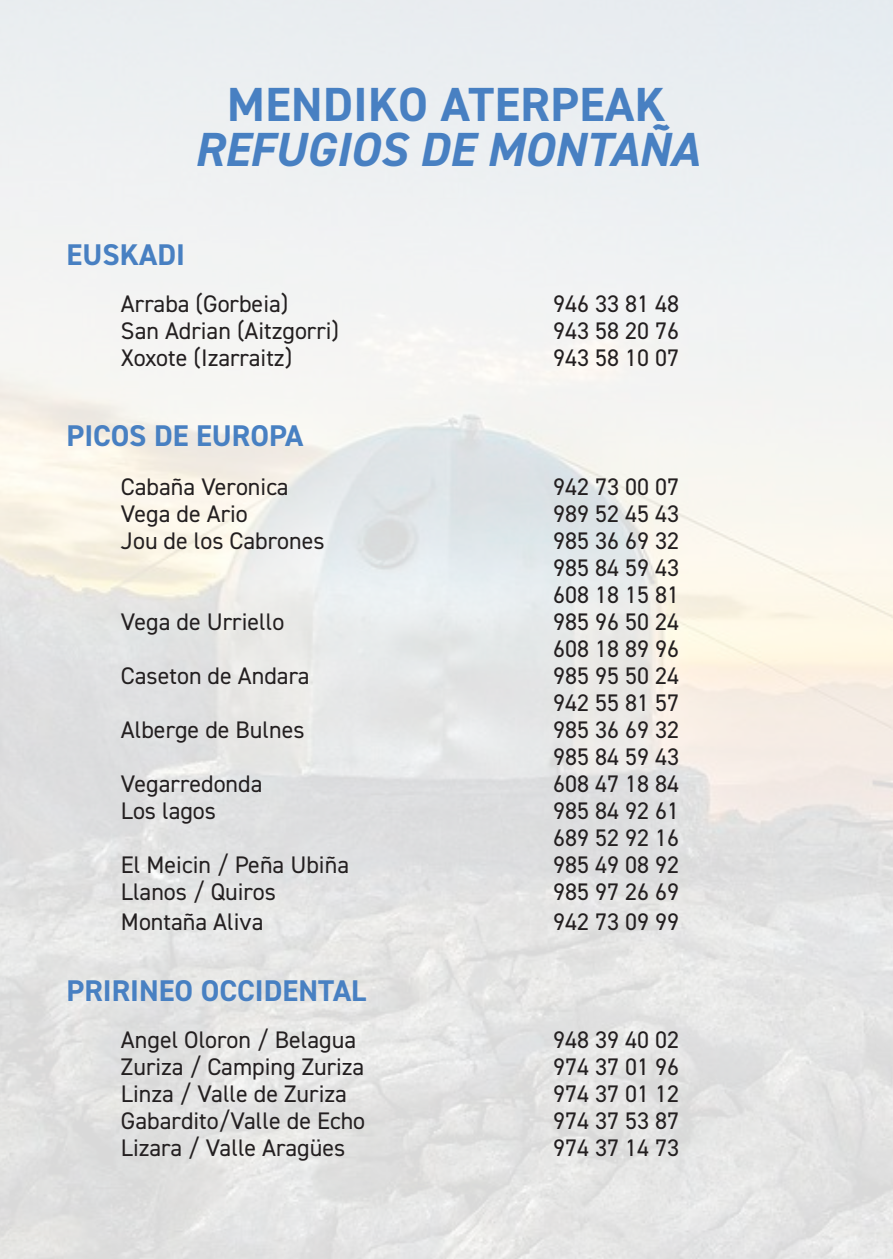
<style>
.page{position:relative;width:893px;height:1259px;background:#fff}
.page>*{position:absolute;margin:0;border:0;box-sizing:border-box;transform-origin:0 0}
.t1{font:italic 700 48px "DIN2014";color:#4880c2}
.t2{font:700 48px "DIN2014";letter-spacing:.01em;color:#4880c2}
.t3{font:700 30px "DIN2014";color:#4880c2}
.t4{font:24px/27px "DIN2014";color:#231f20}
</style>
<div class="page">
<h1 class="t2" style="left:227px;top:73px;width:440px">MENDIKO ATERPEAK</h1>
<h1 class="t1" style="left:194px;top:118px;width:506px">REFUGIOS DE MONTAÑA</h1>
<p class="t3" style="left:67px;top:234px;width:120px">EUSKADI</p>
<p class="t4" style="left:121px;top:290px;width:169px">Arraba (Gorbeia)</p>
<p class="t4" style="left:553px;top:290px;width:127px">946 33 81 48</p>
<p class="t4" style="left:121px;top:317px;width:220px">San Adrian (Aitzgorri)</p>
<p class="t4" style="left:553px;top:317px;width:127px">943 58 20 76</p>
<p class="t4" style="left:121px;top:344px;width:173px">Xoxote (Izarraitz)</p>
<p class="t4" style="left:553px;top:344px;width:127px">943 58 10 07</p>
<p class="t3" style="left:67px;top:415px;width:238px">PICOS DE EUROPA</p>
<p class="t4" style="left:121px;top:473px;width:169px">Cabaña Veronica</p>
<p class="t4" style="left:553px;top:473px;width:127px">942 73 00 07</p>
<p class="t4" style="left:121px;top:500px;width:128px">Vega de Ario</p>
<p class="t4" style="left:553px;top:500px;width:127px">989 52 45 43</p>
<p class="t4" style="left:121px;top:527px;width:205px">Jou de los Cabrones</p>
<p class="t4" style="left:553px;top:527px;width:127px;text-align:justify">985 36 69 32<br>985 84 59 43<br>608 18 15 81</p>
<p class="t4" style="left:121px;top:608px;width:165px">Vega de Urriello</p>
<p class="t4" style="left:553px;top:608px;width:127px">985 96 50 24<br>608 18 89 96</p>
<p class="t4" style="left:121px;top:662px;width:190px">Caseton de Andara</p>
<p class="t4" style="left:553px;top:662px;width:127px">985 95 50 24<br>942 55 81 57</p>
<p class="t4" style="left:121px;top:716px;width:185px">Alberge de Bulnes</p>
<p class="t4" style="left:553px;top:716px;width:127px">985 36 69 32<br>985 84 59 43</p>
<p class="t4" style="left:121px;top:770px;width:143px">Vegarredonda</p>
<p class="t4" style="left:553px;top:770px;width:127px">608 47 18 84</p>
<p class="t4" style="left:121px;top:797px;width:97px">Los lagos</p>
<p class="t4" style="left:553px;top:797px;width:127px">985 84 92 61<br>689 52 92 16</p>
<p class="t4" style="left:121px;top:851px;width:230px">El Meicin / Peña Ubiña</p>
<p class="t4" style="left:553px;top:851px;width:127px">985 49 08 92</p>
<p class="t4" style="left:121px;top:878px;width:157px">Llanos / Quiros</p>
<p class="t4" style="left:553px;top:878px;width:127px">985 97 26 69</p>
<p class="t4" style="left:121px;top:908px;width:144px">Montaña Aliva</p>
<p class="t4" style="left:553px;top:908px;width:127px">942 73 09 99</p>
<p class="t3" style="left:67px;top:970px;width:301px">PRIRINEO OCCIDENTAL</p>
<p class="t4" style="left:121px;top:1026px;width:237px">Angel Oloron / Belagua</p>
<p class="t4" style="left:553px;top:1026px;width:127px">948 39 40 02</p>
<p class="t4" style="left:121px;top:1053px;width:245px">Zuriza / Camping Zuriza</p>
<p class="t4" style="left:553px;top:1053px;width:127px">974 37 01 96</p>
<p class="t4" style="left:121px;top:1080px;width:227px">Linza / Valle de Zuriza</p>
<p class="t4" style="left:553px;top:1080px;width:127px">974 37 01 12</p>
<p class="t4" style="left:121px;top:1107px;width:246px">Gabardito/Valle de Echo</p>
<p class="t4" style="left:553px;top:1107px;width:127px">974 37 53 87</p>
<p class="t4" style="left:121px;top:1134px;width:226px">Lizara / Valle Aragües</p>
<p class="t4" style="left:553px;top:1134px;width:127px">974 37 14 73</p>
</div>
